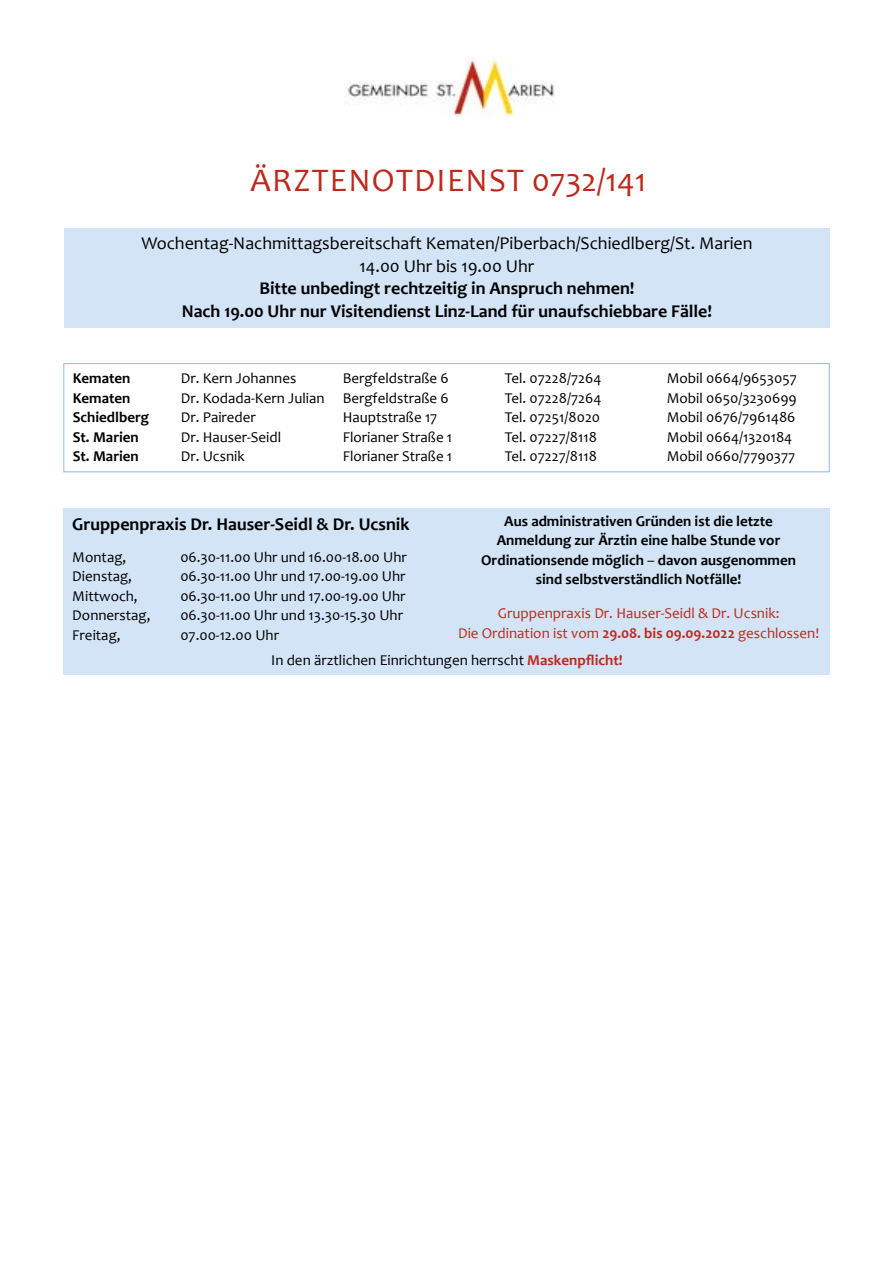
<style>
.page{position:relative;width:893px;height:1263px;background:#fff}
.page>*{position:absolute;margin:0;border:0;box-sizing:border-box;transform-origin:0 0}
.t1{font:33px "Candara";letter-spacing:.04em;color:#bd291b}
.t2{font:700 18px/22.5px "Candara";color:#000;text-align:center}
.t3{font:18px/22.5px "Candara";color:#000;text-align:center}
.t4{font:15px "Candara";color:#000}
.t5{font:700 15px/19.5px "Candara";color:#000;text-align:center}
.t6{font:15px/19.5px "Candara";color:#bd291b;text-align:center}
.s1{font-weight:400}
.s2{font-weight:700}
.s3{font-weight:700;color:#bd291b}
</style>
<div class="page">
<div style="left:64px;top:228px;width:766px;height:99px;background:#d3e4f6"></div>
<div style="left:63px;top:363px;width:767px;height:109px;border:1px solid #88bce7"></div>
<div style="left:63px;top:508px;width:767px;height:167px;background:#d3e4f6"></div>
<img style="left:346px;top:57px;width:209px;height:59px">
<h1 class="t1" style="left:250px;top:160px;width:397px">ÄRZTENOTDIENST 0732/141</h1>
<p class="t3" style="left:141px;top:232px;width:613px">Wochentag-Nachmittagsbereitschaft Kematen/Piberbach/Schiedlberg/St. Marien<br>14.00 Uhr bis 19.00 Uhr</p>
<p class="t2" style="left:182px;top:277px;width:532px">Bitte unbedingt rechtzeitig in Anspruch nehmen!<br>Nach 19.00 Uhr nur Visitendienst Linz-Land für unaufschiebbare Fälle!</p>
<p class="t5" style="left:73px;top:369px;width:59px">Kematen</p>
<p class="t4" style="left:181px;top:369px;width:117px">Dr. Kern Johannes</p>
<p class="t4" style="left:343px;top:369px;width:108px">Bergfeldstraße 6</p>
<p class="t4" style="left:505px;top:369px;width:98px">Tel. 07228/7264</p>
<p class="t4" style="left:667px;top:369px;width:132px">Mobil 0664/9653057</p>
<p class="t5" style="left:73px;top:388px;width:59px">Kematen</p>
<p class="t4" style="left:181px;top:389px;width:270px">Dr. Kodada-Kern Julian Bergfeldstraße 6</p>
<p class="t4" style="left:505px;top:389px;width:98px">Tel. 07228/7264</p>
<p class="t4" style="left:667px;top:389px;width:132px">Mobil 0650/3230699</p>
<p class="t5" style="left:73px;top:408px;width:78px">Schiedlberg</p>
<p class="t4" style="left:181px;top:408px;width:77px">Dr. Paireder</p>
<p class="t4" style="left:343px;top:408px;width:96px">Hauptstraße 17</p>
<p class="t4" style="left:505px;top:408px;width:97px">Tel. 07251/8020</p>
<p class="t4" style="left:667px;top:408px;width:130px">Mobil 0676/7961486</p>
<p class="t5" style="left:73px;top:427px;width:68px">St. Marien</p>
<p class="t4" style="left:181px;top:428px;width:102px">Dr. Hauser-Seidl</p>
<p class="t4" style="left:343px;top:428px;width:111px">Florianer Straße 1</p>
<p class="t4" style="left:505px;top:428px;width:94px">Tel. 07227/8118</p>
<p class="t4" style="left:667px;top:428px;width:127px">Mobil 0664/1320184</p>
<p class="t5" style="left:73px;top:447px;width:68px">St. Marien</p>
<p class="t4" style="left:181px;top:447px;width:66px">Dr. Ucsnik</p>
<p class="t4" style="left:343px;top:447px;width:111px">Florianer Straße 1</p>
<p class="t4" style="left:505px;top:447px;width:94px">Tel. 07227/8118</p>
<p class="t4" style="left:667px;top:447px;width:130px">Mobil 0660/7790377</p>
<p class="t5" style="left:481px;top:511px;width:316px">Aus administrativen Gründen ist die letzte Anmeldung zur Ärztin eine halbe Stunde vor Ordinationsende möglich <span class="s1">–</span> davon ausgenommen sind selbstverständlich Notfälle!</p>
<p class="t6" style="left:458px;top:603px;width:363px">Gruppenpraxis Dr. Hauser-Seidl &amp; Dr. Ucsnik:<br>Die Ordination ist vom <span class="s2">29.08. bis 09.09.2022</span> geschlossen!</p>
<p class="t4" style="left:271px;top:651px;width:353px">In den ärztlichen Einrichtungen herrscht <span class="s3">Maskenpflicht!</span></p>
<p class="t2" style="left:72px;top:513px;width:339px">Gruppenpraxis Dr. Hauser-Seidl &amp; Dr. Ucsnik</p>
<p class="t4" style="left:72px;top:547px;width:55px">Montag,</p>
<p class="t4" style="left:180px;top:547px;width:228px">06.30-11.00 Uhr und 16.00-18.00 Uhr</p>
<p class="t4" style="left:72px;top:567px;width:61px">Dienstag,</p>
<p class="t4" style="left:180px;top:567px;width:227px">06.30-11.00 Uhr und 17.00-19.00 Uhr</p>
<p class="t4" style="left:72px;top:586px;width:67px">Mittwoch,</p>
<p class="t4" style="left:180px;top:586px;width:227px">06.30-11.00 Uhr und 17.00-19.00 Uhr</p>
<p class="t4" style="left:72px;top:606px;width:80px">Donnerstag,</p>
<p class="t4" style="left:180px;top:606px;width:224px">06.30-11.00 Uhr und 13.30-15.30 Uhr</p>
<p class="t4" style="left:72px;top:625px;width:50px">Freitag,</p>
<p class="t4" style="left:180px;top:625px;width:100px">07.00-12.00 Uhr</p>
</div>
